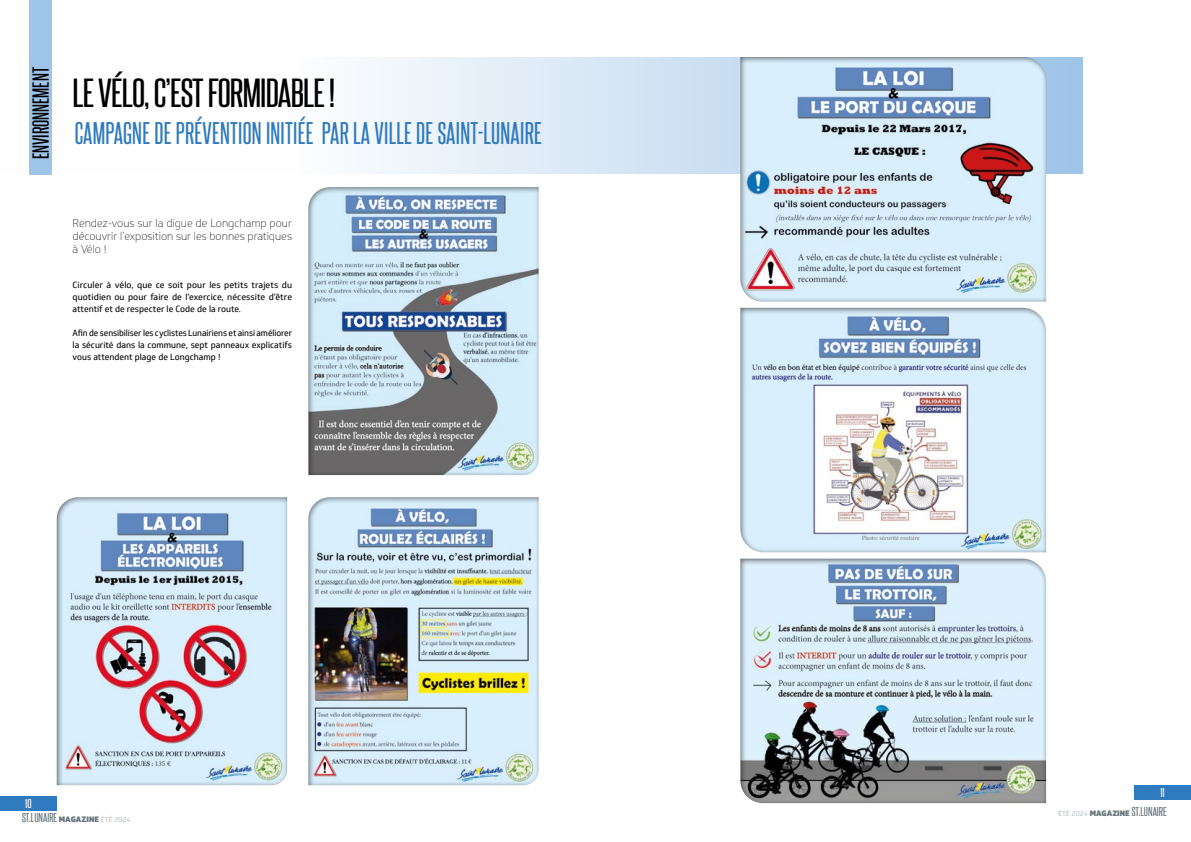
<style>
.page{position:relative;width:1191px;height:842px;background:#fff}
.page>*{position:absolute;margin:0;border:0;box-sizing:border-box;transform-origin:0 0}
.t1{font:35px "Steelfish Rg";letter-spacing:-.02em;color:#000;scale:1.17 1}
.t2{font:27px "Steelfish Rg";letter-spacing:.01em;color:#307abf}
.t3{font:20px "Steelfish Rg";color:#000;scale:1.12 1}
.t4{font:11.1px "Steelfish Rg";color:#68757d;scale:1.15 1}
.t5{font:100 11px/13px "Soleto";color:#000;text-align:justify}
.t6{font:11px "Steelfish Rg";color:#fff;scale:1.15 1}
.t7{font:8.7px/12px "Soleto";color:#000;text-align:justify;scale:.95 1}
.t8{font:8.7px/12px "Soleto";color:#000;text-align:justify}
.s1{font-family:"Soleto";font-weight:900;font-size:7.6px}
.s2{font-family:"Soleto";font-weight:100;font-size:6.9px}
</style>
<div class="page">
<div style="left:1134px;top:785px;width:57px;height:14px;background:#307abf"></div>
<svg style="left:368px;top:57px;width:715px;height:116px"></svg>
<div style="left:0;top:797px;width:57px;height:14px;background:#307abf"></div>
<div style="left:29px;top:0;width:23px;height:175px;background:#9ec4e8"></div>
<div style="left:307px;top:496px;width:232px;height:290px;background:#000;opacity:.65"></div>
<div style="left:56px;top:496px;width:232px;height:290px;background:#000;opacity:.65"></div>
<div style="left:307px;top:186px;width:232px;height:290px;background:#000;opacity:.65"></div>
<div style="left:740px;top:558px;width:306px;height:246px;background:#000;opacity:.65"></div>
<div style="left:740px;top:307px;width:306px;height:246px;background:#000;opacity:.65"></div>
<div style="left:740px;top:56px;width:306px;height:246px;background:#000;opacity:.65"></div>
<h3 class="t3" style="left:28px;top:159px;width:84px;rotate:-90deg">ENVIRONNEMENT</h3>
<h1 class="t1" style="left:73px;top:71px;width:226px">LE VÉLO, C’EST FORMIDABLE !</h1>
<h2 class="t2" style="left:75px;top:116px;width:469px">CAMPAGNE DE PRÉVENTION INITIÉE PAR LA VILLE DE SAINT-LUNAIRE</h2>
<p class="t5" style="left:73px;top:216px;width:221px">Rendez-vous sur la digue de Longchamp pour découvrir l’exposition sur les bonnes pratiques à Vélo !</p>
<p class="t8" style="left:73px;top:279px;width:221px">Circuler à vélo, que ce soit pour les petits trajets du quotidien ou pour faire de l’exercice, nécessite d’être attentif et de respecter le Code de la route.</p>
<p class="t7" style="left:73px;top:327px;width:232px">Afin de sensibiliser les cyclistes Lunairiens et ainsi améliorer la sécurité dans la commune, sept panneaux explicatifs vous attendent plage de Longchamp !</p>
<p class="t6" style="left:25px;top:796px;width:7px">10</p>
<p class="t4" style="left:22px;top:811px;width:96px">ST.LUNAIRE <span class="s1">MAGAZINE</span> <span class="s2">ÉTÉ 2024</span></p>
<p class="t6" style="left:1160px;top:786px;width:5px">11</p>
<p class="t4" style="left:1058px;top:805px;width:96px"><span class="s2">ÉTÉ 2024</span> <span class="s1">MAGAZINE</span> ST.LUNAIRE</p>
</div>
